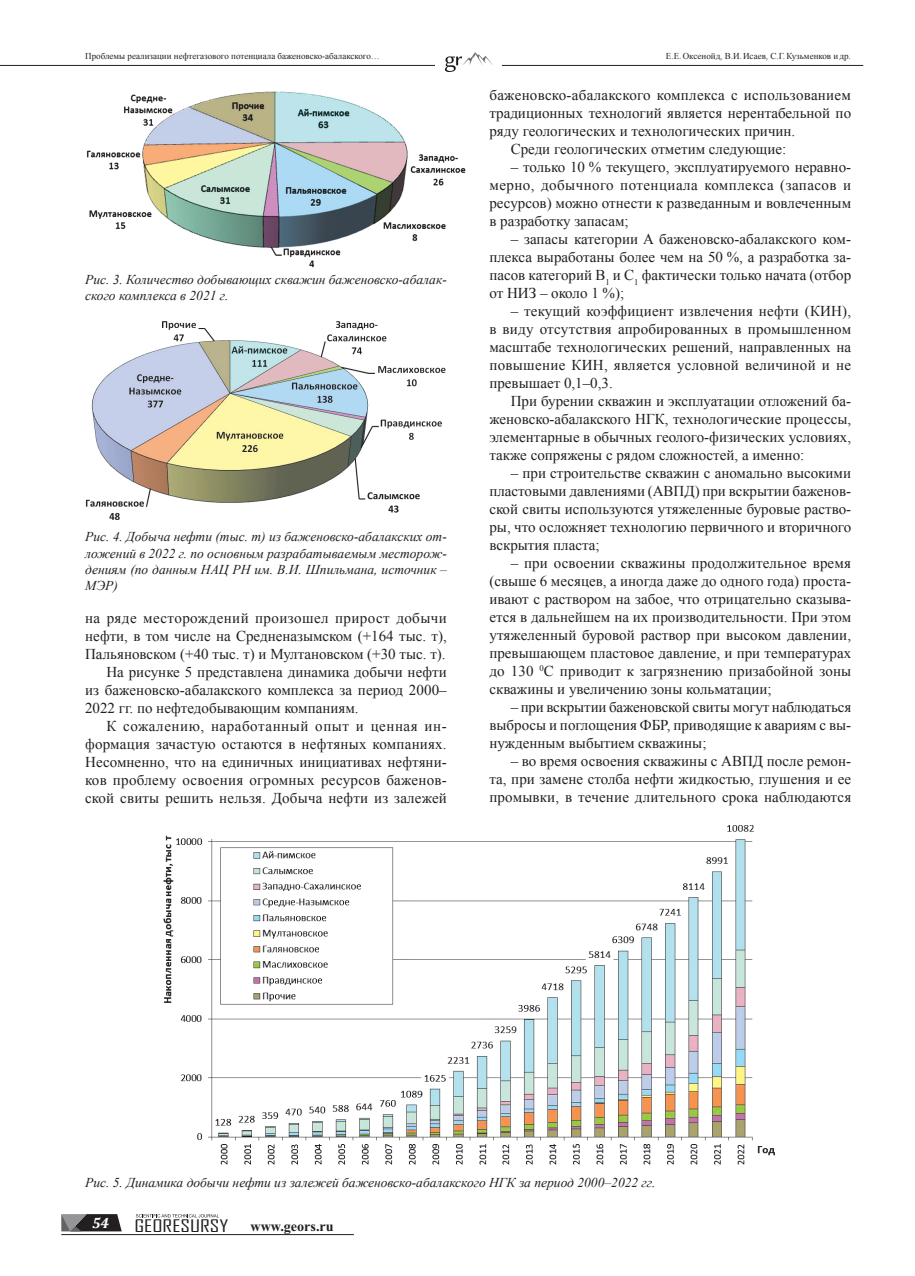
<style>
.page{position:relative;width:915px;height:1276px;background:#fff}
.page>*{position:absolute;margin:0;border:0;box-sizing:border-box;transform-origin:0 0}
.t1{font:16.65px "Agency FB Cyrillic";color:#231f20;scale:1.37 1}
.t2{font:15px/18px "Times New Roman";color:#231f20;text-align:justify}
.t3{font:15px "Times New Roman";letter-spacing:.02em;color:#231f20}
.t4{font:15px "Times New Roman";letter-spacing:.03em;color:#231f20}
.t5{font:15px "Times New Roman";letter-spacing:.035em;color:#231f20}
.t6{font:italic 700 15px "Cambria";color:#fff}
.t7{font:700 14.1px "Times New Roman";color:#231f20}
.t8{font:italic 13.5px/16.2px "Times New Roman";color:#231f20;text-align:justify}
.t9{font:9px "Times New Roman";color:#231f20}
</style>
<div class="page">
<hr style="left:61px;top:1234px;width:293px;height:1px;background:#231f20">
<svg style="left:136px;top:1214px;width:82px;height:3px"></svg>
<svg style="left:61px;top:1214px;width:61px;height:17px"></svg>
<hr style="left:0;top:65px;width:863px;height:1px;background:#231f20">
<img style="left:435px;top:52px;width:66px;height:20px">
<img style="left:85px;top:321px;width:361px;height:199px">
<img style="left:86px;top:91px;width:380px;height:176px">
<img style="left:163px;top:825px;width:611px;height:340px">
<p class="t9" style="left:85px;top:50px;width:296px">Проблемы реализации нефтегазового потенциала баженовско-абалакского…</p>
<p class="t9" style="left:665px;top:50px;width:186px">Е.Е. Оксенойд, В.И. Исаев, С.Г.Кузьменков и др.</p>
<p class="t8" style="left:85px;top:271px;width:363px">Рис. 3. Количество добывающих скважин баженовско-абалак&shy;ского комплекса в 2021 г.</p>
<p class="t8" style="left:85px;top:528px;width:363px">Рис. 4. Добыча нефти (тыс. т) из баженовско-абалакских от&shy;ложений в 2022 г. по основным разрабатываемым месторож&shy;дениям (по данным НАЦ РН им. В.И. Шпильмана, источник – МЭР)</p>
<p class="t4" style="left:85px;top:608px;width:363px">на ряде месторождений произошел прирост добычи</p>
<p class="t2" style="left:85px;top:626px;width:363px">нефти, в том числе на Средненазымском (+164 тыс. т),</p>
<p class="t2" style="left:85px;top:644px;width:362px">Пальяновском (+40 тыс. т) и Мултановском (+30 тыс. т).</p>
<p class="t2" style="left:106px;top:662px;width:342px">На рисунке 5 представлена динамика добычи нефти</p>
<p class="t2" style="left:85px;top:680px;width:363px">из баженовско-абалакского комплекса за период 2000–</p>
<p class="t2" style="left:85px;top:698px;width:275px">2022 гг. по нефтедобывающим компаниям.</p>
<p class="t5" style="left:106px;top:716px;width:342px">К сожалению, наработанный опыт и ценная ин-</p>
<p class="t2" style="left:85px;top:734px;width:363px">формация зачастую остаются в нефтяных компаниях.</p>
<p class="t2" style="left:85px;top:752px;width:363px">Несомненно, что на единичных инициативах нефтяни-</p>
<p class="t3" style="left:85px;top:770px;width:363px">ков проблему освоения огромных ресурсов баженов-</p>
<p class="t2" style="left:85px;top:788px;width:363px">ской свиты решить нельзя. Добыча нефти из залежей</p>
<p class="t3" style="left:489px;top:85px;width:363px">баженовско-абалакского комплекса с использованием</p>
<p class="t2" style="left:489px;top:103px;width:363px">традиционных технологий является нерентабельной по</p>
<p class="t2" style="left:489px;top:121px;width:307px">ряду геологических и технологических причин.</p>
<p class="t2" style="left:510px;top:139px;width:277px">Среди геологических отметим следующие:</p>
<p class="t2" style="left:489px;top:157px;width:363px;text-indent:21px">– только 10 % текущего, эксплуатируемого неравно&shy;мерно, добычного потенциала комплекса (запасов и ресурсов) можно отнести к разведанным и вовлеченным в разработку запасам;</p>
<p class="t2" style="left:489px;top:229px;width:363px;text-indent:21px">– запасы категории A баженовско-абалакского ком&shy;плекса выработаны более чем на 50 %, а разработка за&shy;пасов категорий B<sub>1</sub> и С<sub>1</sub> фактически только начата (отбор от НИЗ – около 1 %);</p>
<p class="t2" style="left:489px;top:301px;width:363px;text-indent:21px">– текущий коэффициент извлечения нефти (КИН), в виду отсутствия апробированных в промышленном масштабе технологических решений, направленных на повышение КИН, является условной величиной и не превышает 0,1–0,3.</p>
<p class="t2" style="left:489px;top:391px;width:363px;text-indent:21px">При бурении скважин и эксплуатации отложений ба&shy;женовско-абалакского НГК, технологические процессы, элементарные в обычных геолого-физических условиях, также сопряжены с рядом сложностей, а именно:</p>
<p class="t2" style="left:489px;top:463px;width:363px;text-indent:21px">– при строительстве скважин с аномально высокими пластовыми давлениями (АВПД) при вскрытии баженов&shy;ской свиты используются утяжеленные буровые раство&shy;ры, что осложняет технологию первичного и вторичного вскрытия пласта;</p>
<p class="t2" style="left:489px;top:553px;width:363px;text-indent:21px">– при освоении скважины продолжительное время (свыше 6 месяцев, а иногда даже до одного года) проста&shy;ивают с раствором на забое, что отрицательно сказыва&shy;ется в дальнейшем на их производительности. При этом утяжеленный буровой раствор при высоком давлении, превышающем пластовое давление, и при температурах до 130 <sup>0</sup>C приводит к загрязнению призабойной зоны скважины и увеличению зоны кольматации;</p>
<p class="t2" style="left:489px;top:697px;width:363px;text-indent:21px">– при вскрытии баженовской свиты могут наблюдаться выбросы и поглощения ФБР, приводящие к авариям с вы&shy;нужденным выбытием скважины;</p>
<p class="t2" style="left:489px;top:751px;width:363px;text-indent:21px">– во время освоения скважины с АВПД после ремон&shy;та, при замене столба нефти жидкостью, глушения и ее промывки, в течение длительного срока наблюдаются</p>
<p class="t8" style="left:85px;top:1173px;width:571px">Рис. 5. Динамика добычи нефти из залежей баженовско-абалакского НГК за период 2000–2022 гг.</p>
<p class="t6" style="left:92px;top:1212px;width:19px">54</p>
<p class="t1" style="left:134px;top:1215px;width:70px">GEORESURSY</p>
<p class="t7" style="left:250px;top:1217px;width:85px">www.geors.ru</p>
</div>
